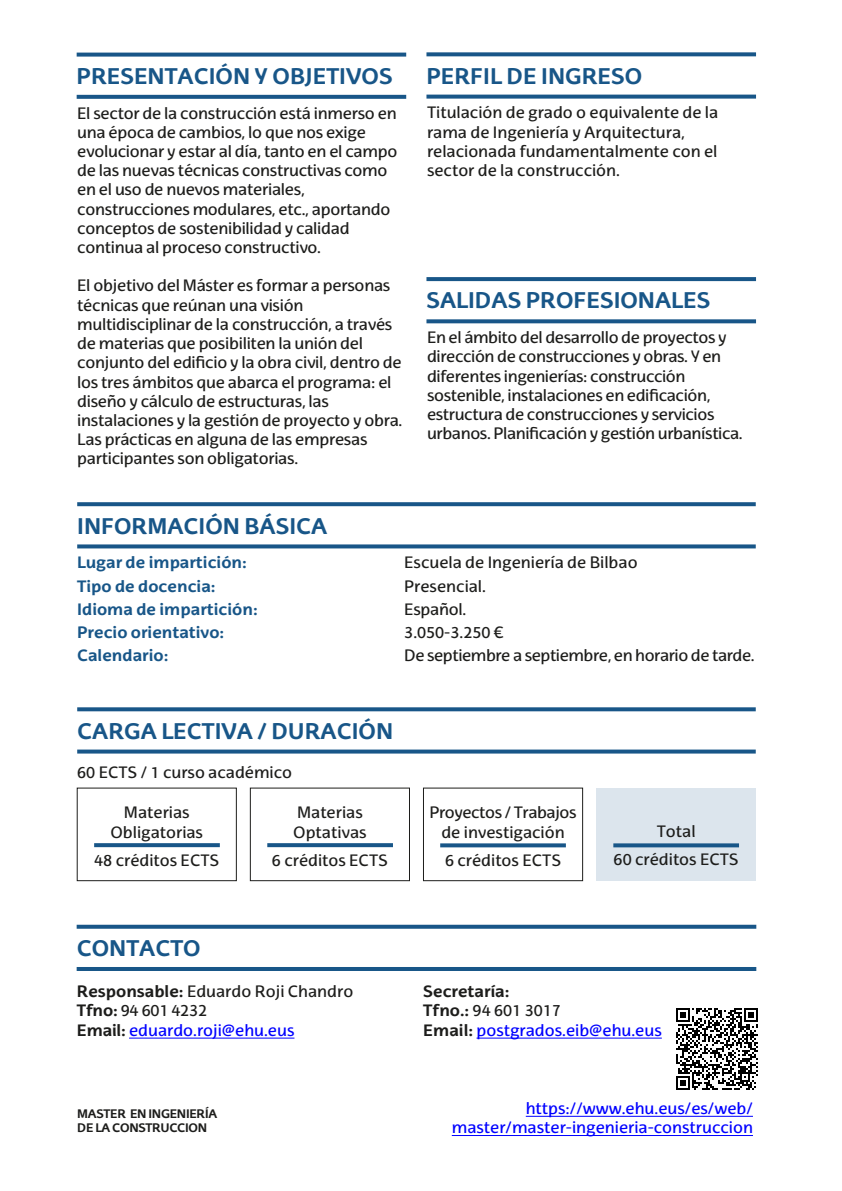
<style>
.page{position:relative;width:842px;height:1191px;background:#fff}
.page>*{position:absolute;margin:0;border:0;box-sizing:border-box;transform-origin:0 0}
.t1{font:700 22px "EHU Sans";color:#185688}
.t2{font:16px/19.2px "EHU Sans";letter-spacing:-.015em;color:#1d1d1b}
.t3{font:700 16px "EHU Sans";color:#185688}
.t4{font:16px/19.2px "EHU Sans";color:#00f;text-align:right}
.t5{font:700 16px/19.2px "EHU Sans";color:#1d1d1b}
.t6{font:700 12px/14.4px "EHU Sans";letter-spacing:-.025em;color:#1d1d1b}
.s1{font-weight:700}
.s2{color:#00f}
.s3{font-weight:400}
.s4{font-weight:400;color:#00f}
</style>
<div class="page">
<svg style="left:77px;top:53px;width:329px;height:4px"></svg>
<svg style="left:77px;top:95px;width:329px;height:4px"></svg>
<svg style="left:426px;top:52px;width:330px;height:4px"></svg>
<svg style="left:426px;top:95px;width:330px;height:4px"></svg>
<svg style="left:77px;top:502px;width:679px;height:4px;background:#235e8e"></svg>
<svg style="left:77px;top:544px;width:679px;height:4px;background:#316895"></svg>
<svg style="left:426px;top:277px;width:330px;height:4px"></svg>
<svg style="left:426px;top:319px;width:330px;height:4px"></svg>
<svg style="left:77px;top:924px;width:679px;height:4px;background:#43759e"></svg>
<hr style="left:77px;top:967px;width:679px;height:4px;background:#185688">
<hr style="left:129px;top:1037px;width:165px;height:1px;background:#00f">
<hr style="left:476px;top:1037px;width:186px;height:1px;background:#00f">
<hr style="left:526px;top:1115px;width:227px;height:1px;background:#00f">
<hr style="left:452px;top:1135px;width:301px;height:1px;background:#00f">
<svg style="left:77px;top:707px;width:679px;height:4px;background:#2a6391"></svg>
<svg style="left:77px;top:749px;width:679px;height:4px;background:#386d98"></svg>
<svg style="left:94px;top:843px;width:126px;height:4px"></svg>
<div style="left:77px;top:787px;width:160px;height:94px;border:1px solid #1d1d1b"></div>
<svg style="left:440px;top:843px;width:126px;height:4px"></svg>
<div style="left:423px;top:787px;width:160px;height:94px;border:1px solid #1d1d1b"></div>
<svg style="left:267px;top:843px;width:126px;height:4px"></svg>
<div style="left:250px;top:787px;width:160px;height:94px;border:1px solid #1d1d1b"></div>
<div style="left:597px;top:788px;width:159px;height:92px;background:#dce5ed"></div>
<svg style="left:613px;top:843px;width:126px;height:4px"></svg>
<img style="left:676px;top:1008px;width:82px;height:82px">
<h1 class="t1" style="left:77px;top:62px;width:317px">PRESENTACIÓN Y OBJETIVOS</h1>
<p class="t2" style="left:77px;top:103px;width:322px">El sector de la construcción está inmerso en una época de cambios, lo que nos exige evolucionar y estar al día, tanto en el campo de las nuevas técnicas constructivas como en el uso de nuevos materiales, construcciones modulares, etc., aportando conceptos de sostenibilidad y calidad continua al proceso constructivo.</p>
<p class="t2" style="left:77px;top:276px;width:327px">El objetivo del Máster es formar a personas técnicas que reúnan una visión multidisciplinar de la construcción, a través de materias que posibiliten la unión del conjunto del edificio y la obra civil, dentro de los tres ámbitos que abarca el programa: el diseño y cálculo de estructuras, las instalaciones y la gestión de proyecto y obra.<br>Las prácticas en alguna de las empresas participantes son obligatorias.</p>
<h1 class="t1" style="left:77px;top:512px;width:252px">INFORMACIÓN BÁSICA</h1>
<h1 class="t1" style="left:426px;top:62px;width:217px">PERFIL DE INGRESO</h1>
<p class="t2" style="left:427px;top:103px;width:293px">Titulación de grado o equivalente de la rama de Ingeniería y Arquitectura, relacionada fundamentalmente con el sector de la construcción.</p>
<h1 class="t1" style="left:426px;top:287px;width:285px">SALIDAS PROFESIONALES</h1>
<p class="t2" style="left:427px;top:328px;width:317px">En el ámbito del desarrollo de proyectos y dirección de construcciones y obras. Y en diferentes ingenierías: construcción sostenible, instalaciones en edificación, estructura de construcciones y servicios urbanos. Planificación y gestión urbanística.</p>
<p class="t3" style="left:77px;top:552px;width:171px">Lugar de impartición:</p>
<p class="t2" style="left:404px;top:553px;width:235px">Escuela de Ingeniería de Bilbao</p>
<p class="t3" style="left:77px;top:576px;width:140px">Tipo de docencia:</p>
<p class="t2" style="left:404px;top:576px;width:83px">Presencial.</p>
<p class="t3" style="left:77px;top:599px;width:182px">Idioma de impartición:</p>
<p class="t2" style="left:404px;top:599px;width:63px">Español.</p>
<p class="t3" style="left:77px;top:622px;width:149px">Precio orientativo:</p>
<p class="t2" style="left:404px;top:622px;width:100px">3.050-3.250 €</p>
<p class="t3" style="left:77px;top:645px;width:93px">Calendario:</p>
<p class="t2" style="left:404px;top:646px;width:352px">De septiembre a septiembre, en horario de tarde.</p>
<h1 class="t1" style="left:77px;top:717px;width:317px">CARGA LECTIVA / DURACIÓN</h1>
<p class="t2" style="left:77px;top:762px;width:216px">60 ECTS / 1 curso académico</p>
<p class="t2" style="left:110px;top:803px;width:94px;text-align:center">Materias<br>Obligatorias</p>
<p class="t2" style="left:94px;top:850px;width:127px">48 créditos ECTS</p>
<h1 class="t1" style="left:77px;top:934px;width:125px">CONTACTO</h1>
<p class="t2" style="left:293px;top:803px;width:75px">Materias<br>Optativas</p>
<p class="t2" style="left:272px;top:850px;width:117px">6 créditos ECTS</p>
<p class="t2" style="left:77px;top:981px;width:278px"><span class="s1">Responsable:</span> Eduardo Roji Chandro<br><span class="s1">Tfno:</span> 94 601 4232<br><span class="s1">Email:</span> <span class="s2">eduardo.roji@ehu.eus</span></p>
<p class="t2" style="left:429px;top:803px;width:149px;text-align:center">Proyectos / Trabajos de investigación</p>
<p class="t2" style="left:445px;top:850px;width:118px">6 créditos ECTS</p>
<p class="t2" style="left:614px;top:817px;width:127px;line-height:28px;text-align:center">Total<br>60 créditos ECTS</p>
<p class="t5" style="left:423px;top:981px;width:240px">Secretaría:<br>Tfno.: <span class="s3">94 601 3017<br></span>Email: <span class="s4">postgrados.eib@ehu.eus</span></p>
<p class="t6" style="left:77px;top:1106px;width:141px">MASTER EN INGENIERÍA<br>DE LA CONSTRUCCION</p>
<p class="t4" style="left:452px;top:1098px;width:303px">https://www.ehu.eus/es/web/ master/master-ingenieria-construccion</p>
</div>
